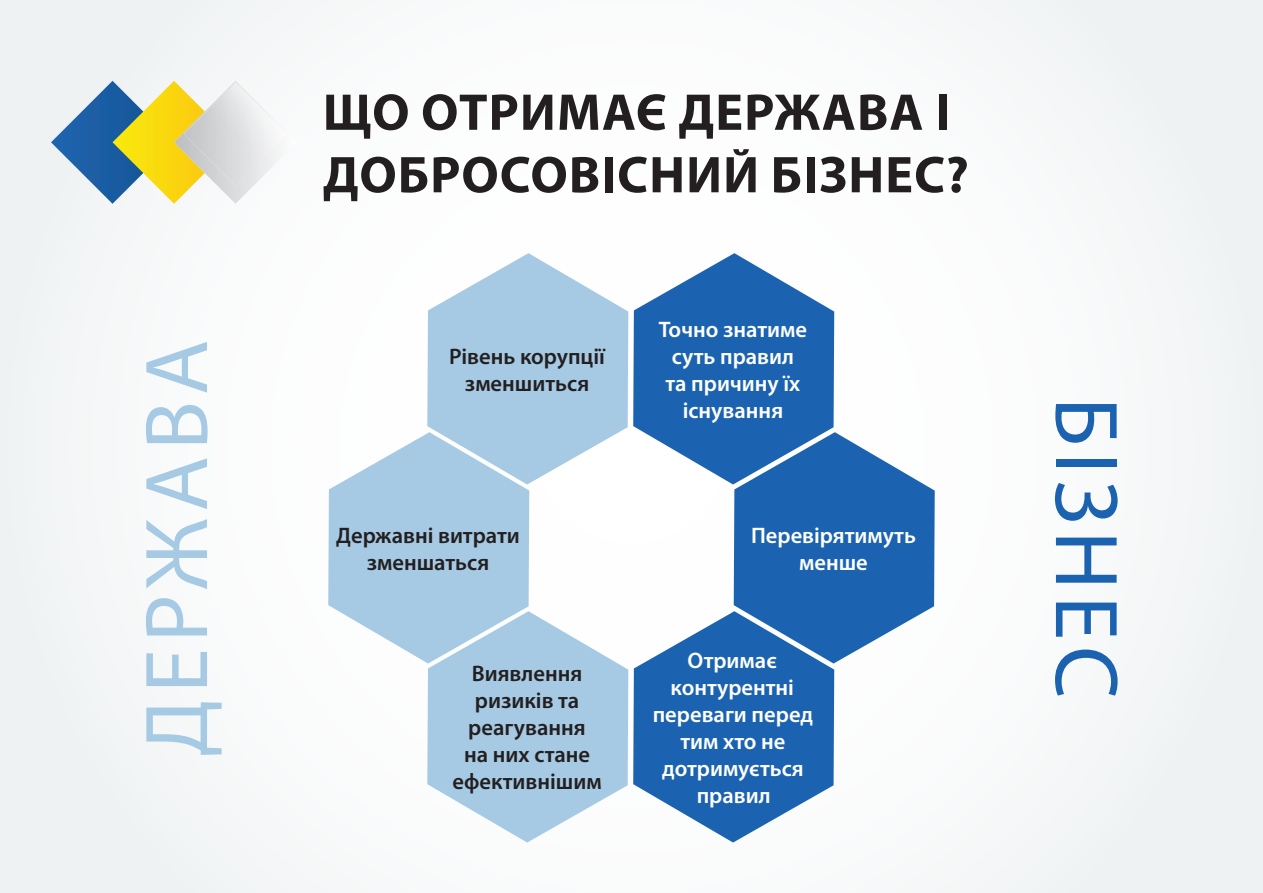
<style>
.page{position:relative;width:1263px;height:893px;background:#f9fafa}
.page>*{position:absolute;margin:0;border:0;box-sizing:border-box;transform-origin:0 0}
.t1{font:90px "Myriad Pro";letter-spacing:.07em;color:#a6cae4}
.t2{font:90px "Myriad Pro";letter-spacing:.07em;color:#1b63b0}
.t3{font:700 52.05px/62.6px "Myriad Pro";letter-spacing:.02em;color:#231f20}
.t4{font:600 22.5px/27px "Myriad Pro";color:#fff;text-align:center}
.t5{font:600 22.5px/27px "Myriad Pro";color:#231f20;text-align:center}
</style>
<div class="page">
<svg style="left:51px;top:81px;width:202px;height:123px"></svg>
<img style="left:184px;top:82px;width:87px;height:104px">
<svg style="left:427px;top:253px;width:201px;height:231px;fill:#a6cae4"></svg>
<svg style="left:633px;top:253px;width:201px;height:231px;fill:#1b63b0"></svg>
<svg style="left:427px;top:611px;width:201px;height:231px;fill:#a6cae4"></svg>
<svg style="left:633px;top:611px;width:201px;height:231px;fill:#1b63b0"></svg>
<svg style="left:734px;top:432px;width:201px;height:231px;background:#3d7abb"></svg>
<svg style="left:328px;top:432px;width:201px;height:231px;background:#b2d1e7"></svg>
<p class="t1" style="left:121px;top:756px;width:418px;rotate:-90deg">ДЕРЖАВА</p>
<p class="t3" style="left:323px;top:79px;width:647px">ЩО ОТРИМАЄ ДЕРЖАВА І<br>ДОБРОСОВІСНИЙ БІЗНЕС?</p>
<p class="t5" style="left:449px;top:342px;width:157px">Рівень корупції зменшиться</p>
<p class="t5" style="left:336px;top:521px;width:185px">Державні витрати зменшаться</p>
<p class="t5" style="left:452px;top:660px;width:151px">Виявлення ризиків та реагування<br>на них стане ефективнішим</p>
<p class="t4" style="left:659px;top:315px;width:150px">Точно знатиме</p>
<p class="t4" style="left:666px;top:342px;width:136px">суть правил та причину їх існування</p>
<p class="t4" style="left:751px;top:521px;width:166px">Перевірятимуть менше</p>
<p class="t4" style="left:653px;top:646px;width:162px">Отримає контурентні переваги перед тим хто не дотримується правил</p>
<p class="t2" style="left:1141px;top:397px;width:303px;rotate:90deg">БІЗНЕС</p>
</div>
